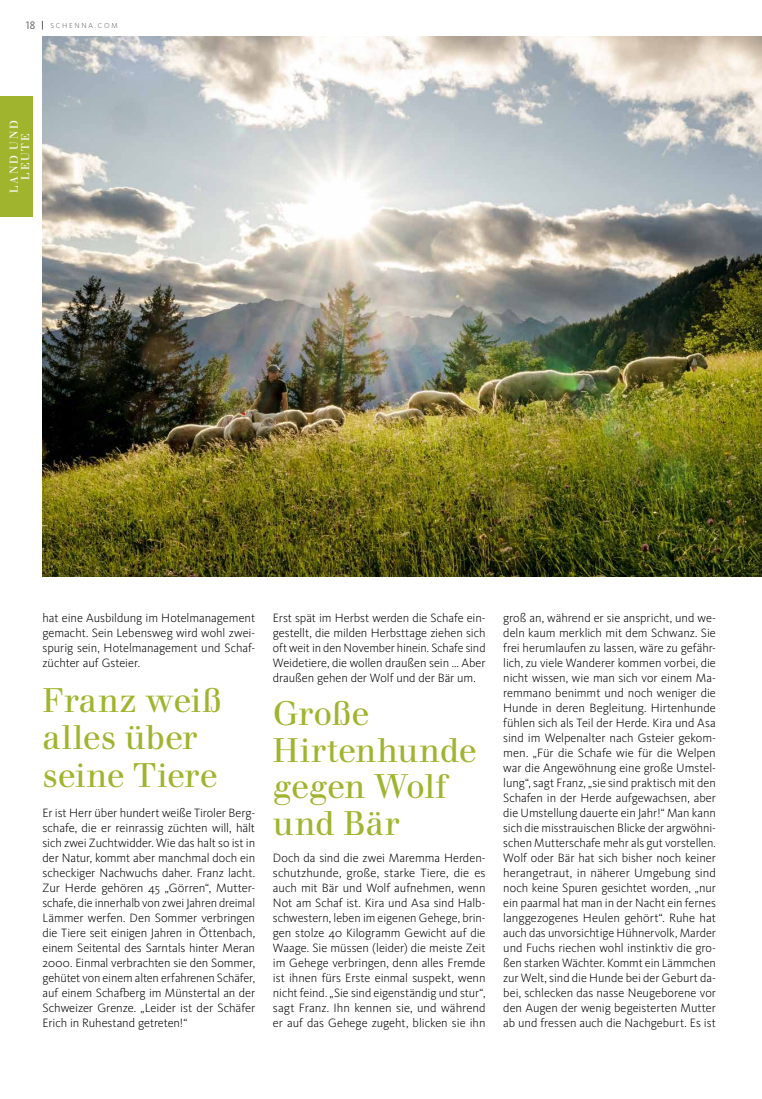
<style>
.page{position:relative;width:762px;height:1099px;background:#fff}
.page>*{position:absolute;margin:0;border:0;box-sizing:border-box;transform-origin:0 0}
.t1{font:33.75px/36.6px "Walbaum";color:#a0b42e}
.t2{font:300 12.5px/15px "Kievit OT";letter-spacing:-.005em;color:#000;text-align:justify}
.t3{font:11.25px/11.2px "Walbaum";letter-spacing:.15em;color:#fff;text-align:center}
.t4{font:11.25px "Kievit OT";color:#636362}
.t5{font:300 7.5px "Kievit OT";letter-spacing:.23em;color:#636362}
</style>
<div class="page">
<img style="left:42px;top:36px;width:720px;height:540px">
<div style="left:0;top:96px;width:33px;height:121px;background:#a0b42e"></div>
<p class="t4" style="left:26px;top:19px;width:11px">18</p>
<p class="t5" style="left:50px;top:22px;width:69px">SCHENNA.COM</p>
<p class="t3" style="left:8px;top:193px;width:74px;rotate:-90deg">LAND UND<br>LEUTE</p>
<p class="t2" style="left:43px;top:610px;width:214px">hat eine Ausbildung im Hotelmanagement gemacht. Sein Lebensweg wird wohl zwei&shy;spurig sein, Hotelmanagement und Schaf&shy;züchter auf Gsteier.</p>
<h1 class="t1" style="left:43px;top:681px;width:181px;line-height:37.5px">Franz weiß alles über seine Tiere</h1>
<p class="t2" style="left:43px;top:805px;width:214px">Er ist Herr über hundert weiße Tiroler Berg&shy;schafe, die er reinrassig züchten will, hält sich zwei Zuchtwidder. Wie das halt so ist in der Natur, kommt aber manchmal doch ein scheckiger Nachwuchs daher. Franz lacht.<br>Zur Herde gehören 45 „Görren“, Mutter&shy;schafe, die innerhalb von zwei Jahren dreimal Lämmer werfen. Den Sommer verbringen die Tiere seit einigen Jahren in Öttenbach, einem Seitental des Sarntals hinter Meran 2000. Einmal verbrachten sie den Sommer, gehütet von einem alten erfahrenen Schäfer, auf einem Schafberg im Münstertal an der Schweizer Grenze. „Leider ist der Schäfer Erich in Ruhestand getreten!“</p>
<p class="t2" style="left:273px;top:610px;width:214px">Erst spät im Herbst werden die Schafe ein&shy;gestellt, die milden Herbsttage ziehen sich oft weit in den November hinein. Schafe sind Weidetiere, die wollen draußen sein … Aber draußen gehen der Wolf und der Bär um.</p>
<h1 class="t1" style="left:273px;top:696px;width:205px">Große<br>Hirtenhunde gegen Wolf und Bär</h1>
<p class="t2" style="left:273px;top:850px;width:214px">Doch da sind die zwei Maremma Herden&shy;schutzhunde, große, starke Tiere, die es auch mit Bär und Wolf aufnehmen, wenn Not am Schaf ist. Kira und Asa sind Halb&shy;schwestern, leben im eigenen Gehege, brin&shy;gen stolze 40 Kilogramm Gewicht auf die Waage. Sie müssen (leider) die meiste Zeit im Gehege verbringen, denn alles Fremde ist ihnen fürs Erste einmal suspekt, wenn nicht feind. „Sie sind eigenständig und stur“, sagt Franz. Ihn kennen sie, und während er auf das Gehege zugeht, blicken sie ihn</p>
<p class="t2" style="left:503px;top:610px;width:214px">groß an, während er sie anspricht, und we&shy;deln kaum merklich mit dem Schwanz. Sie frei herumlaufen zu lassen, wäre zu gefähr&shy;lich, zu viele Wanderer kommen vorbei, die nicht wissen, wie man sich vor einem Ma&shy;remmano benimmt und noch weniger die Hunde in deren Begleitung. Hirtenhunde fühlen sich als Teil der Herde. Kira und Asa sind im Welpenalter nach Gsteier gekom&shy;men. „Für die Schafe wie für die Welpen war die Angewöhnung eine große Umstel&shy;lung“, sagt Franz, „sie sind praktisch mit den Schafen in der Herde aufgewachsen, aber die Umstellung dauerte ein Jahr!“ Man kann sich die misstrauischen Blicke der argwöhni&shy;schen Mutterschafe mehr als gut vorstellen.<br>Wolf oder Bär hat sich bisher noch keiner herangetraut, in näherer Umgebung sind noch keine Spuren gesichtet worden, „nur ein paarmal hat man in der Nacht ein fernes langgezogenes Heulen gehört“. Ruhe hat auch das unvorsichtige Hühnervolk, Marder und Fuchs riechen wohl instinktiv die gro&shy;ßen starken Wächter. Kommt ein Lämmchen zur Welt, sind die Hunde bei der Geburt da&shy;bei, schlecken das nasse Neugeborene vor den Augen der wenig begeisterten Mutter ab und fressen auch die Nachgeburt. Es ist</p>
</div>
